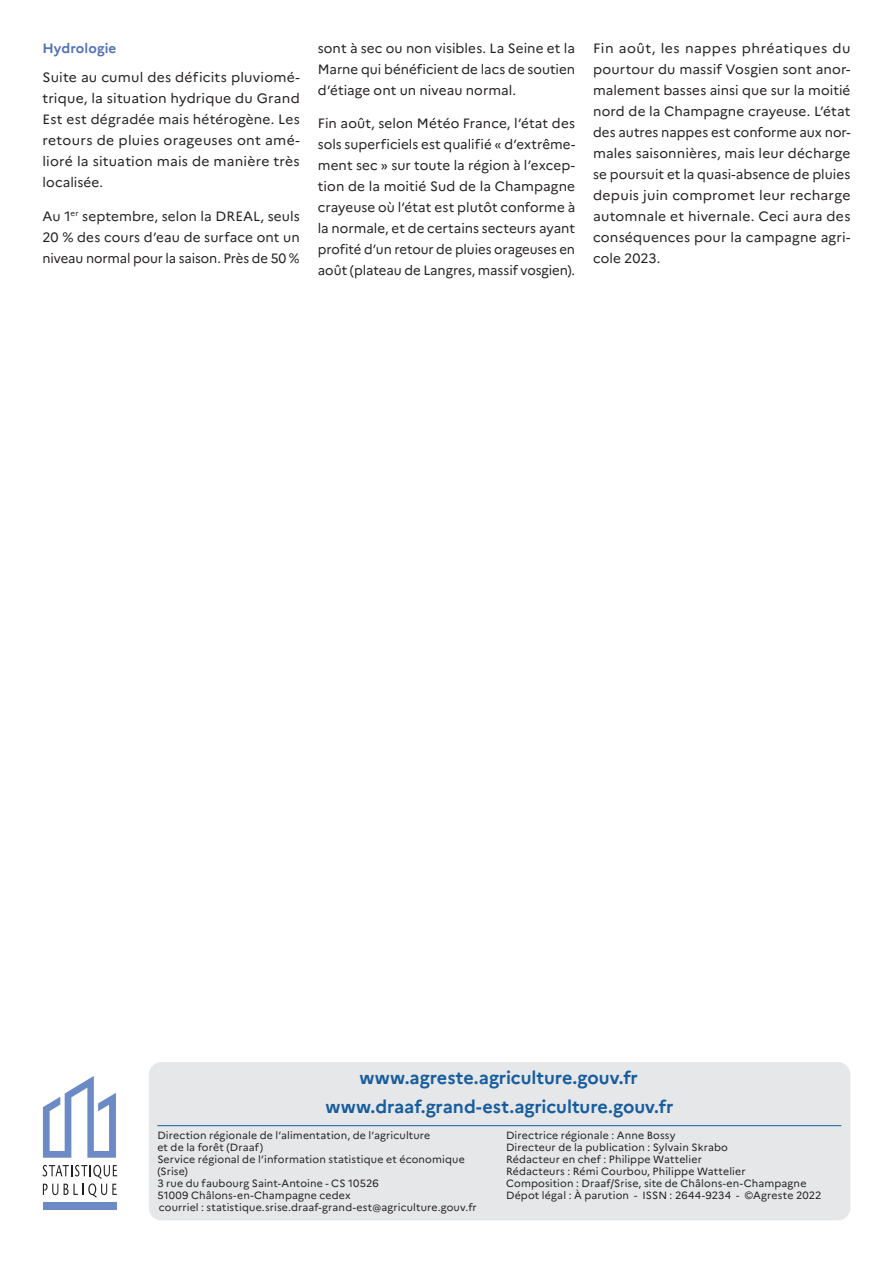
<style>
.page{position:relative;width:893px;height:1263px;background:#fff}
.page>*{position:absolute;margin:0;border:0;box-sizing:border-box;transform-origin:0 0}
.t1{font:700 18px/29.1px "Marianne";letter-spacing:-.005em;color:#175d9e;text-align:center}
.t2{font:13.5px/21px "Marianne";letter-spacing:.005em;color:#231f20;text-align:justify}
.t3{font:700 13.5px "Marianne";letter-spacing:.005em;color:#5372b8}
.t4{font:10.5px/12px "Marianne";letter-spacing:.015em;color:#231f20}
</style>
<div class="page">
<div style="left:149px;top:1062px;width:701px;height:158px;background:#e6e7e9;border-radius:13px"></div>
<hr style="left:157px;top:1125px;width:684px;height:1px;background:#175d9e">
<div style="left:43px;top:1202px;width:73px;height:7px;background:#6c8bc6"></div>
<svg style="left:43px;top:1165px;width:74px;height:32px"></svg>
<svg style="left:43px;top:1076px;width:73px;height:82px"></svg>
<p class="t3" style="left:43px;top:40px;width:75px">Hydrologie</p>
<p class="t2" style="left:43px;top:67px;width:259px">Suite au cumul des déficits pluviomé&shy;trique, la situation hydrique du Grand Est est dégradée mais hétérogène. Les retours de pluies orageuses ont amé&shy;lioré la situation mais de manière très localisée.</p>
<p class="t2" style="left:43px;top:206px;width:259px">Au 1<sup>er</sup> septembre, selon la DREAL, seuls 20 % des cours d’eau de surface ont un niveau normal pour la saison. Près de 50 %</p>
<p class="t2" style="left:318px;top:37px;width:259px">sont à sec ou non visibles. La Seine et la Marne qui bénéficient de lacs de soutien d’étiage ont un niveau normal.</p>
<p class="t2" style="left:318px;top:113px;width:259px">Fin août, selon Météo France, l’état des sols superficiels est qualifié « d’extrême&shy;ment sec » sur toute la région à l’excep&shy;tion de la moitié Sud de la Champagne crayeuse où l’état est plutôt conforme à la normale, et de certains secteurs ayant profité d’un retour de pluies orageuses en août (plateau de Langres, massif vosgien).</p>
<p class="t2" style="left:593px;top:37px;width:259px">Fin août, les nappes phréatiques du pourtour du massif Vosgien sont anor&shy;malement basses ainsi que sur la moitié nord de la Champagne crayeuse. L’état des autres nappes est conforme aux nor&shy;males saisonnières, mais leur décharge se poursuit et la quasi-absence de pluies depuis juin compromet leur recharge automnale et hivernale. Ceci aura des conséquences pour la campagne agri&shy;cole 2023.</p>
<h1 class="t1" style="left:325px;top:1063px;width:350px">www.agreste.agriculture.gouv.fr www.draaf.grand-est.agriculture.gouv.fr</h1>
<p class="t4" style="left:157px;top:1130px;width:321px">Direction régionale de l’alimentation, de l’agriculture<br>et de la forêt (Draaf)<br>Service régional de l’information statistique et économique (Srise)<br>3 rue du faubourg Saint-Antoine - CS 10526<br>51009 Châlons-en-Champagne cedex<br>courriel : statistique.srise.draaf-grand-est@agriculture.gouv.fr</p>
<p class="t4" style="left:506px;top:1130px;width:317px">Directrice régionale : Anne Bossy<br>Directeur de la publication : Sylvain Skrabo<br>Rédacteur en chef : Philippe Wattelier<br>Rédacteurs : Rémi Courbou, Philippe Wattelier<br>Composition : Draaf/Srise, site de Châlons-en-Champagne Dépot légal : À parution - ISSN : 2644-9234 - ©Agreste 2022</p>
</div>
